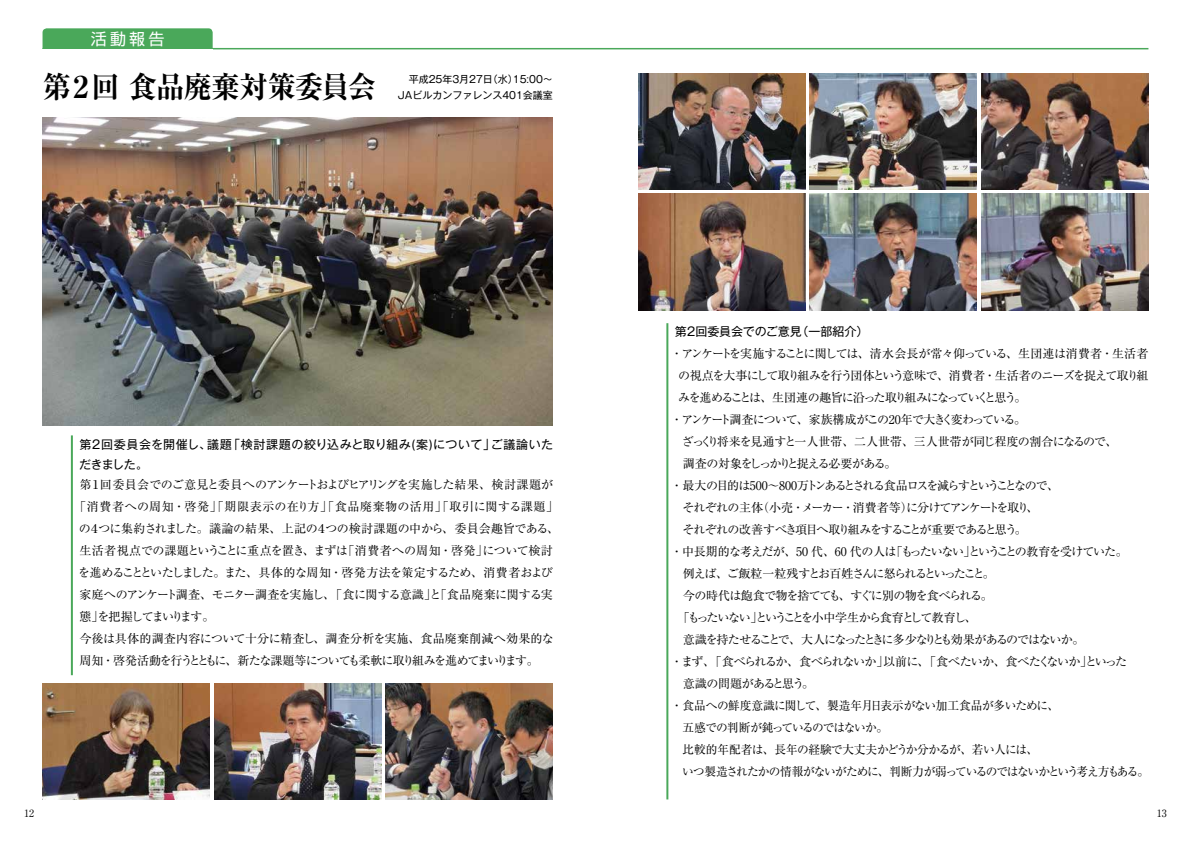
<style>
.page{position:relative;width:1191px;height:842px;background:#fff}
.page>*{position:absolute;margin:0;border:0;box-sizing:border-box;transform-origin:0 0}
.t1{font:700 expanded 30px "Ryumin Pro";letter-spacing:-.03em;color:#000;scale:.94 1}
.t2{font:16px "Shin Go Pro";color:#fff}
.t3{font:12px "Ryumin Pro";letter-spacing:-.065em;color:#000}
.t4{font:12px "Ryumin Pro";letter-spacing:-.035em;color:#000}
.t5{font:12px "Ryumin Pro";letter-spacing:-.085em;color:#000}
.t6{font:12px "Ryumin Pro";letter-spacing:-.105em;color:#000}
.t7{font:12px "Ryumin Pro";letter-spacing:-.095em;color:#000}
.t8{font:12px/20px "Gothic MB101 Pro";letter-spacing:.035em;color:#000}
.t9{font:12px "Ryumin Pro";letter-spacing:-.09em;color:#000}
.t10{font:12px "Ryumin Pro";letter-spacing:-.045em;color:#000}
.t11{font:12px "Ryumin Pro";letter-spacing:-.1em;color:#000}
.t12{font:12px "Ryumin Pro";letter-spacing:-.11em;color:#000}
.t13{font:12px "Ryumin Pro";letter-spacing:.045em;color:#000}
.t14{font:12px "Ryumin Pro";letter-spacing:-.03em;color:#000}
.t15{font:12px "Ryumin Pro";letter-spacing:-.02em;color:#000}
.t16{font:12px "Ryumin Pro";letter-spacing:.02em;color:#000}
.t17{font:12px "Ryumin Pro";letter-spacing:-.115em;color:#000}
.t18{font:12px "Ryumin Pro";letter-spacing:-.13em;color:#000}
.t19{font:12px "Ryumin Pro";letter-spacing:-.12em;color:#000}
.t20{font:12px "Ryumin Pro";letter-spacing:-.125em;color:#000}
.t21{font:12px "Gothic MB101 Pro";color:#000}
.t22{font:12px "Ryumin Pro";letter-spacing:-.14em;color:#000}
.t23{font:10px/16px "Gothic MB101 Pro";color:#000;text-align:right}
.t24{font:700 10px "A1 Mincho Std";color:#000}
</style>
<div class="page">
<hr style="left:43px;top:48px;width:1105px;height:1px;background:#4aa85a">
<div style="left:43px;top:28px;width:170px;height:29px;background:#4aa85a;border-radius:4px"></div>
<div style="left:43px;top:49px;width:170px;height:9px;background:#fff"></div>
<img style="left:43px;top:118px;width:510px;height:307px">
<img style="left:43px;top:683px;width:167px;height:116px">
<img style="left:386px;top:683px;width:167px;height:116px">
<img style="left:214px;top:683px;width:167px;height:116px">
<hr style="left:71px;top:435px;width:2px;height:240px;background:#4aa85a">
<img style="left:638px;top:74px;width:167px;height:116px">
<img style="left:638px;top:194px;width:167px;height:116px">
<img style="left:981px;top:74px;width:167px;height:116px">
<img style="left:981px;top:194px;width:167px;height:116px">
<img style="left:809px;top:74px;width:168px;height:116px">
<img style="left:809px;top:194px;width:168px;height:116px">
<hr style="left:666px;top:323px;width:2px;height:476px;background:#4aa85a">
<h2 class="t2" style="left:91px;top:26px;width:75px">活動報告</h2>
<h1 class="t1" style="left:43px;top:63px;width:356px">第２回 食品廃棄対策委員会</h1>
<p class="t23" style="left:398px;top:69px;width:156px">平成25年3月27日（水）15:00～<br>JAビルカンファレンス401会議室</p>
<p class="t8" style="left:79px;top:433px;width:475px">第２回委員会を開催し、議題「検討課題の絞り込みと取り組み(案)について」ご議論いただきました。</p>
<p class="t3" style="left:79px;top:475px;width:475px">第１回委員会でのご意見と委員へのアンケートおよびヒアリングを実施した結果、検討課題が</p>
<p class="t13" style="left:74px;top:497px;width:485px">「消費者への周知・啓発」「期限表示の在り方」「食品廃棄物の活用」「取引に関する課題」</p>
<p class="t14" style="left:79px;top:519px;width:481px">の４つに集約されました。議論の結果、上記の４つの検討課題の中から、委員会趣旨である、</p>
<p class="t15" style="left:79px;top:541px;width:475px">生活者視点での課題ということに重点を置き、まずは「消費者への周知・啓発」について検討</p>
<p class="t3" style="left:78px;top:563px;width:476px">を進めることといたしました。また、具体的な周知・啓発方法を策定するため、消費者および</p>
<p class="t10" style="left:79px;top:585px;width:475px">家庭へのアンケート調査、モニター調査を実施し、「食に関する意識」と「食品廃棄に関する実</p>
<p class="t22" style="left:79px;top:607px;width:137px">態」を把握してまいります。</p>
<p class="t16" style="left:79px;top:629px;width:476px">今後は具体的調査内容について十分に精査し、調査分析を実施、食品廃棄削減へ効果的な</p>
<p class="t11" style="left:79px;top:651px;width:461px">周知・啓発活動を行うとともに、新たな課題等についても柔軟に取り組みを進めてまいります。</p>
<p class="t21" style="left:675px;top:322px;width:195px">第２回委員会でのご意見（一部紹介）</p>
<p class="t3" style="left:670px;top:344px;width:479px">・ アンケートを実施することに関しては、清水会長が常々仰っている、生団連は消費者・生活者</p>
<p class="t7" style="left:678px;top:366px;width:472px">の視点を大事にして取り組みを行う団体という意味で、消費者・生活者のニーズを捉えて取り組</p>
<p class="t18" style="left:678px;top:388px;width:350px">みを進めることは、生団連の趣旨に沿った取り組みになっていくと思う。</p>
<p class="t7" style="left:670px;top:410px;width:357px">・ アンケート調査について、家族構成がこの20年で大きく変わっている。</p>
<p class="t4" style="left:681px;top:432px;width:437px">ざっくり将来を見通すと一人世帯、二人世帯、三人世帯が同じ程度の割合になるので、</p>
<p class="t6" style="left:683px;top:454px;width:215px">調査の対象をしっかりと捉える必要がある。</p>
<p class="t17" style="left:670px;top:476px;width:390px">・ 最大の目的は500～800万トンあるとされる食品ロスを減らすということなので、</p>
<p class="t5" style="left:682px;top:498px;width:357px">それぞれの主体（小売・メーカー・消費者等）に分けてアンケートを取り、</p>
<p class="t6" style="left:682px;top:520px;width:346px">それぞれの改善すべき項目へ取り組みをすることが重要であると思う。</p>
<p class="t5" style="left:670px;top:542px;width:458px">・ 中長期的な考えだが、50 代、60 代の人は「もったいない」ということの教育を受けていた。</p>
<p class="t19" style="left:683px;top:564px;width:313px">例えば、ご飯粒一粒残すとお百姓さんに怒られるといったこと。</p>
<p class="t3" style="left:683px;top:586px;width:311px">今の時代は飽食で物を捨てても、すぐに別の物を食べられる。</p>
<p class="t20" style="left:678px;top:608px;width:300px">「もったいない」ということを小中学生から食育として教育し、</p>
<p class="t6" style="left:683px;top:630px;width:403px">意識を持たせることで、大人になったときに多少なりとも効果があるのではないか。</p>
<p class="t12" style="left:670px;top:652px;width:458px">・ まず、「食べられるか、食べられないか」以前に、「食べたいか、食べたくないか」といった</p>
<p class="t3" style="left:683px;top:674px;width:133px">意識の問題があると思う。</p>
<p class="t4" style="left:670px;top:696px;width:390px">・ 食品への鮮度意識に関して、製造年月日表示がない加工食品が多いために、</p>
<p class="t5" style="left:682px;top:718px;width:207px">五感での判断が鈍っているのではないか。</p>
<p class="t4" style="left:682px;top:740px;width:357px">比較的年配者は、長年の経験で大丈夫かどうか分かるが、若い人には、</p>
<p class="t9" style="left:682px;top:762px;width:468px">いつ製造されたかの情報がないがために、判断力が弱っているのではないかという考え方もある。</p>
<p class="t24" style="left:24px;top:805px;width:11px">12</p>
<p class="t24" style="left:1157px;top:805px;width:11px">13</p>
</div>
